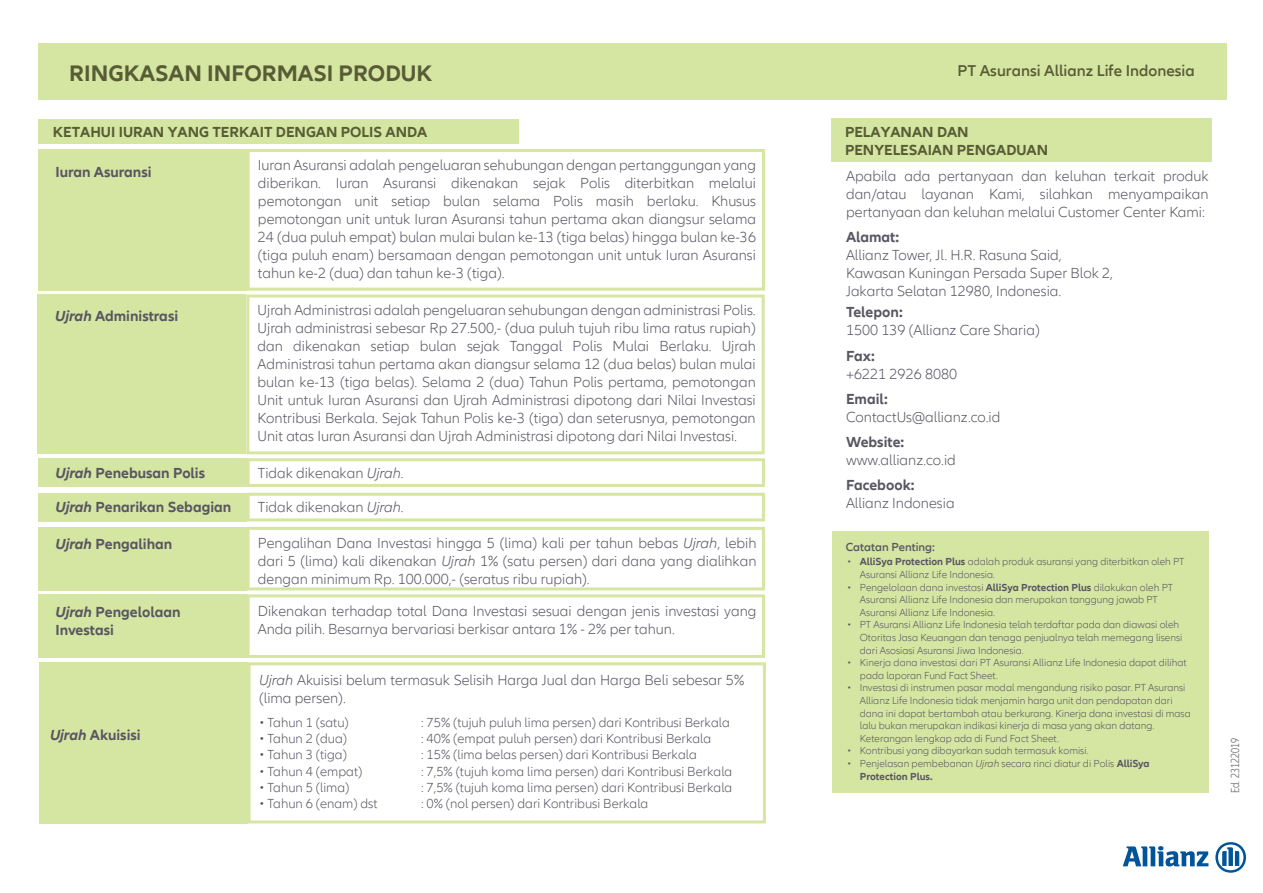
<style>
.page{position:relative;width:1263px;height:893px;background:#fff}
.page>*{position:absolute;margin:0;border:0;box-sizing:border-box;transform-origin:0 0}
.t1{font:700 23.1px "Allianz Neo";color:#575c35}
.t2{font:600 16.2px "Allianz Neo";color:#575c35}
.t3{font:300 15px/18px "Allianz Neo";color:#585662;text-align:justify}
.t4{font:700 15px/18px "Allianz Neo";color:#585662}
.t5{font:700 15px/18px "Allianz Neo";color:#575c35}
.t6{font:300 13.5px "Allianz Neo";color:#585662}
.t7{font:600 12px "Allianz Neo";color:#585662}
.t8{font:300 condensed 12px "Allianz Neo";color:#606060}
.t9{font:300 10.5px/12.6px "Allianz Neo";color:#585662}
.s1{font-style:italic}
.s2{font-weight:700}
</style>
<div class="page">
<div style="left:831px;top:119px;width:380px;height:43px;background:#d5e5a2"></div>
<div style="left:832px;top:532px;width:377px;height:261px;background:#d5e5a2"></div>
<div style="left:38px;top:119px;width:481px;height:24px;background:#d5e5a2"></div>
<div style="left:38px;top:149px;width:209px;height:142px;background:#d5e5a2"></div>
<svg style="left:247px;top:149px;width:518px;height:142px"></svg>
<div style="left:38px;top:295px;width:208px;height:159px;background:#d5e5a2"></div>
<svg style="left:246px;top:295px;width:519px;height:159px"></svg>
<div style="left:38px;top:458px;width:209px;height:29px;background:#d5e5a2"></div>
<svg style="left:247px;top:458px;width:518px;height:29px"></svg>
<div style="left:38px;top:493px;width:209px;height:28px;background:#d5e5a2"></div>
<svg style="left:247px;top:493px;width:518px;height:28px"></svg>
<div style="left:38px;top:527px;width:209px;height:63px;background:#d5e5a2"></div>
<div style="left:38px;top:594px;width:209px;height:64px;background:#d5e5a2"></div>
<svg style="left:247px;top:527px;width:518px;height:131px"></svg>
<div style="left:38px;top:43px;width:1188px;height:56px;background:#d5e5a2"></div>
<svg style="left:1123px;top:846px;width:85px;height:20px"></svg>
<svg style="left:1215px;top:842px;width:31px;height:31px"></svg>
<div style="left:39px;top:662px;width:209px;height:161px;background:#d5e5a2"></div>
<svg style="left:248px;top:662px;width:518px;height:161px"></svg>
<h1 class="t1" style="left:69px;top:60px;width:365px">RINGKASAN INFORMASI PRODUK</h1>
<p class="t2" style="left:957px;top:61px;width:239px">PT Asuransi Allianz Life Indonesia</p>
<p class="t5" style="left:53px;top:124px;width:376px">KETAHUI IURAN YANG TERKAIT DENGAN POLIS ANDA</p>
<p class="t4" style="left:56px;top:164px;width:98px">Iuran Asuransi</p>
<p class="t3" style="left:258px;top:156px;width:500px">Iuran Asuransi adalah pengeluaran sehubungan dengan pertanggungan yang diberikan. Iuran Asuransi dikenakan sejak Polis diterbitkan melalui pemotongan unit setiap bulan selama Polis masih berlaku. Khusus pemotongan unit untuk Iuran Asuransi tahun pertama akan diangsur selama 24 (dua puluh empat) bulan mulai bulan ke-13 (tiga belas) hingga bulan ke-36 (tiga puluh enam) bersamaan dengan pemotongan unit untuk Iuran Asuransi tahun ke-2 (dua) dan tahun ke-3 (tiga).</p>
<p class="t4" style="left:55px;top:308px;width:124px"><span class="s1">Ujrah</span> Administrasi</p>
<p class="t3" style="left:258px;top:302px;width:500px">Ujrah Administrasi adalah pengeluaran sehubungan dengan administrasi Polis.<br>Ujrah administrasi sebesar Rp 27.500,- (dua puluh tujuh ribu lima ratus rupiah) dan dikenakan setiap bulan sejak Tanggal Polis Mulai Berlaku. Ujrah Administrasi tahun pertama akan diangsur selama 12 (dua belas) bulan mulai bulan ke-13 (tiga belas). Selama 2 (dua) Tahun Polis pertama, pemotongan Unit untuk Iuran Asuransi dan Ujrah Administrasi dipotong dari Nilai Investasi Kontribusi Berkala. Sejak Tahun Polis ke-3 (tiga) dan seterusnya, pemotongan Unit atas Iuran Asuransi dan Ujrah Administrasi dipotong dari Nilai Investasi.</p>
<p class="t4" style="left:56px;top:464px;width:151px"><span class="s1">Ujrah</span> Penebusan Polis</p>
<p class="t3" style="left:258px;top:464px;width:147px">Tidak dikenakan <span class="s1">Ujrah</span>.</p>
<p class="t4" style="left:56px;top:498px;width:177px"><span class="s1">Ujrah</span> Penarikan Sebagian</p>
<p class="t3" style="left:258px;top:499px;width:147px">Tidak dikenakan <span class="s1">Ujrah</span>.</p>
<p class="t4" style="left:56px;top:536px;width:118px"><span class="s1">Ujrah</span> Pengalihan</p>
<p class="t3" style="left:258px;top:534px;width:500px">Pengalihan Dana Investasi hingga 5 (lima) kali per tahun bebas <span class="s1">Ujrah</span>, lebih dari 5 (lima) kali dikenakan <span class="s1">Ujrah</span> 1% (satu persen) dari dana yang dialihkan dengan minimum Rp. 100.000,- (seratus ribu rupiah).</p>
<p class="t4" style="left:56px;top:603px;width:126px"><span class="s1">Ujrah</span> Pengelolaan<br>Investasi</p>
<p class="t3" style="left:258px;top:602px;width:500px">Dikenakan terhadap total Dana Investasi sesuai dengan jenis investasi yang<br>Anda pilih. Besarnya bervariasi berkisar antara 1% - 2% per tahun.</p>
<p class="t4" style="left:50px;top:727px;width:92px"><span class="s1">Ujrah</span> Akuisisi</p>
<p class="t3" style="left:259px;top:671px;width:487px"><span class="s1">Ujrah</span> Akuisisi belum termasuk Selisih Harga Jual dan Harga Beli sebesar 5% (lima persen).</p>
<p class="t6" style="left:259px;top:715px;width:91px">• Tahun 1 (satu)</p>
<p class="t6" style="left:421px;top:715px;width:310px">: 75% (tujuh puluh lima persen) dari Kontribusi Berkala</p>
<p class="t6" style="left:259px;top:731px;width:89px">• Tahun 2 (dua)</p>
<p class="t6" style="left:421px;top:731px;width:292px">: 40% (empat puluh persen) dari Kontribusi Berkala</p>
<p class="t6" style="left:259px;top:747px;width:89px">• Tahun 3 (tiga)</p>
<p class="t6" style="left:421px;top:747px;width:277px">: 15% (lima belas persen) dari Kontribusi Berkala</p>
<p class="t6" style="left:259px;top:763px;width:105px">• Tahun 4 (empat)</p>
<p class="t6" style="left:421px;top:763px;width:313px">: 7,5% (tujuh koma lima persen) dari Kontribusi Berkala</p>
<p class="t6" style="left:259px;top:780px;width:92px">• Tahun 5 (lima)</p>
<p class="t6" style="left:421px;top:780px;width:313px">: 7,5% (tujuh koma lima persen) dari Kontribusi Berkala</p>
<p class="t6" style="left:259px;top:796px;width:120px">• Tahun 6 (enam) dst</p>
<p class="t6" style="left:421px;top:796px;width:229px">: 0% (nol persen) dari Kontribusi Berkala</p>
<p class="t5" style="left:845px;top:123px;width:205px">PELAYANAN DAN<br>PENYELESAIAN PENGADUAN</p>
<p class="t3" style="left:846px;top:168px;width:364px">Apabila ada pertanyaan dan keluhan terkait produk dan/atau layanan Kami, silahkan menyampaikan pertanyaan dan keluhan melalui Customer Center Kami:</p>
<p class="t4" style="left:846px;top:228px;width:55px">Alamat:</p>
<p class="t3" style="left:846px;top:246px;width:268px;text-align:left">Allianz Tower, Jl. H.R. Rasuna Said,<br>Kawasan Kuningan Persada Super Blok 2,<br>Jakarta Selatan 12980, Indonesia.</p>
<p class="t4" style="left:846px;top:304px;width:58px">Telepon:</p>
<p class="t3" style="left:846px;top:322px;width:195px">1500 139 (Allianz Care Sharia)</p>
<p class="t4" style="left:846px;top:347px;width:30px">Fax:</p>
<p class="t3" style="left:846px;top:365px;width:113px">+6221 2926 8080</p>
<p class="t4" style="left:846px;top:390px;width:43px">Email:</p>
<p class="t3" style="left:846px;top:408px;width:156px">ContactUs@allianz.co.id</p>
<p class="t4" style="left:846px;top:433px;width:60px">Website:</p>
<p class="t3" style="left:846px;top:452px;width:111px">www.allianz.co.id</p>
<p class="t4" style="left:846px;top:477px;width:70px">Facebook:</p>
<p class="t3" style="left:846px;top:495px;width:110px">Allianz Indonesia</p>
<p class="t7" style="left:846px;top:540px;width:91px">Catatan Penting:</p>
<p class="t9" style="left:847px;top:556px;width:6px">•</p>
<p class="t9" style="left:847px;top:581px;width:6px">•</p>
<p class="t9" style="left:847px;top:619px;width:6px">•</p>
<p class="t9" style="left:847px;top:657px;width:6px">•</p>
<p class="t9" style="left:847px;top:682px;width:6px">•</p>
<p class="t9" style="left:847px;top:745px;width:6px">• •</p>
<p class="t9" style="left:860px;top:556px;width:332px"><span class="s2">AlliSya Protection Plus</span> adalah produk asuransi yang diterbitkan oleh PT Asuransi Allianz Life Indonesia.<br>Pengelolaan dana investasi <span class="s2">AlliSya Protection Plus</span> dilakukan oleh PT Asuransi Allianz Life Indonesia dan merupakan tanggung jawab PT Asuransi Allianz Life Indonesia.<br>PT Asuransi Allianz Life Indonesia telah terdaftar pada dan diawasi oleh Otoritas Jasa Keuangan dan tenaga penjualnya telah memegang lisensi dari Asosiasi Asuransi Jiwa Indonesia.<br>Kinerja dana investasi dari PT Asuransi Allianz Life Indonesia dapat dilihat pada laporan Fund Fact Sheet.<br>Investasi di instrumen pasar modal mengandung risiko pasar. PT Asuransi Allianz Life Indonesia tidak menjamin harga unit dan pendapatan dari dana ini dapat bertambah atau berkurang. Kinerja dana investasi di masa lalu bukan merupakan indikasi kinerja di masa yang akan datang.<br>Keterangan lengkap ada di Fund Fact Sheet.<br>Kontribusi yang dibayarkan sudah termasuk komisi.<br>Penjelasan pembebanan <span class="s1">Ujrah</span> secara rinci diatur di Polis <span class="s2">AlliSya Protection Plus.</span></p>
<p class="t8" style="left:1228px;top:793px;width:57px;rotate:-90deg">Ed. 23122019</p>
</div>
